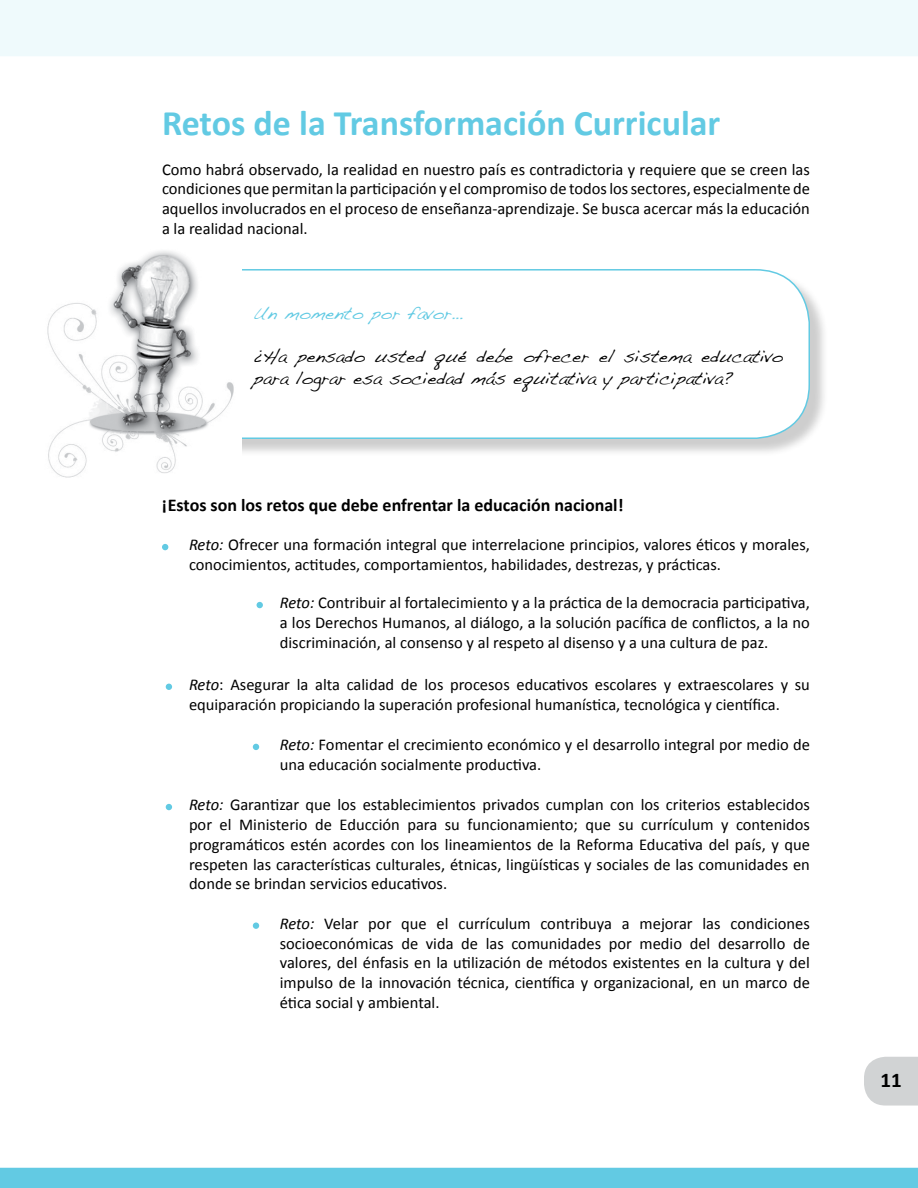
<style>
.page{position:relative;width:918px;height:1188px;background:#fff}
.page>*{position:absolute;margin:0;border:0;box-sizing:border-box;transform-origin:0 0}
.t1{font:700 36px "Calibri";color:#62cae3}
.t2{font:700 21px "Calibri";color:#000}
.t3{font:18px/21.6px "Handwriting Dakota";color:#000}
.t4{font:700 18px "Calibri";color:#000}
.t5{font:18px "Handwriting Dakota";color:#62cae3}
.t6{font:16.5px/19.8px "Calibri";color:#000;text-align:justify}
.s1{font-style:italic}
</style>
<div class="page">
<div style="left:0;top:1117px;width:918px;height:71px;background:#62cae3"></div>
<svg style="left:0;top:1056px;width:918px;height:112px"></svg>
<div style="left:0;top:0;width:918px;height:56px;background:#effafc"></div>
<svg style="left:864px;top:1057px;width:54px;height:49px"></svg>
<div style="left:138px;top:271px;width:690px;height:187px;background:#000;opacity:.2"></div>
<div style="left:137px;top:270px;width:672px;height:168px;background:#fff;border-radius:54px"></div>
<div style="left:136px;top:269px;width:674px;height:170px;border:2px solid #62cae3;border-radius:54px"></div>
<img style="left:47px;top:251px;width:194px;height:227px">
<svg style="left:162px;top:544px;width:6px;height:6px"></svg>
<svg style="left:257px;top:602px;width:6px;height:6px"></svg>
<svg style="left:166px;top:684px;width:6px;height:6px"></svg>
<svg style="left:253px;top:744px;width:6px;height:6px"></svg>
<svg style="left:166px;top:804px;width:6px;height:6px"></svg>
<div style="left:253px;top:922px;width:6px;height:7px;background:#62cae3;border-radius:50%"></div>
<h1 class="t1" style="left:162px;top:101px;width:560px">Retos de la Transformación Curricular</h1>
<p class="t6" style="left:162px;top:158px;width:649px">Como habrá observado, la realidad en nuestro país es contradictoria y requiere que se creen las condiciones que permitan la participación y el compromiso de todos los sectores, especialmente de aquellos involucrados en el proceso de enseñanza-aprendizaje. Se busca acercar más la educación a la realidad nacional.</p>
<p class="t5" style="left:253px;top:302px;width:211px">Un momento por favor…</p>
<p class="t3" style="left:253px;top:345px;width:531px">¿Ha pensado usted qué debe ofrecer el sistema educativo para lograr esa sociedad más equitativa y participativa?</p>
<p class="t4" style="left:162px;top:494px;width:463px">¡Estos son los retos que debe enfrentar la educación nacional!</p>
<p class="t6" style="left:189px;top:534px;width:622px"><span class="s1">Reto:</span> Ofrecer una formación integral que interrelacione principios, valores éticos y morales, conocimientos, actitudes, comportamientos, habilidades, destrezas, y prácticas.</p>
<p class="t6" style="left:280px;top:592px;width:532px"><span class="s1">Reto:</span> Contribuir al fortalecimiento y a la práctica de la democracia participativa, a los Derechos Humanos, al diálogo, a la solución pacífica de conflictos, a la no discriminación, al consenso y al respeto al disenso y a una cultura de paz.</p>
<p class="t6" style="left:189px;top:674px;width:622px"><span class="s1">Reto</span>: Asegurar la alta calidad de los procesos educativos escolares y extraescolares y su equiparación propiciando la superación profesional humanística, tecnológica y científica.</p>
<p class="t6" style="left:280px;top:734px;width:532px"><span class="s1">Reto:</span> Fomentar el crecimiento económico y el desarrollo integral por medio de una educación socialmente productiva.</p>
<p class="t6" style="left:189px;top:794px;width:622px"><span class="s1">Reto:</span> Garantizar que los establecimientos privados cumplan con los criterios establecidos por el Ministerio de Educción para su funcionamiento; que su currículum y contenidos programáticos estén acordes con los lineamientos de la Reforma Educativa del país, y que respeten las características culturales, étnicas, lingüísticas y sociales de las comunidades en donde se brindan servicios educativos.</p>
<p class="t6" style="left:280px;top:913px;width:532px"><span class="s1">Reto:</span> Velar por que el currículum contribuya a mejorar las condiciones socioeconómicas de vida de las comunidades por medio del desarrollo de valores, del énfasis en la utilización de métodos existentes en la cultura y del impulso de la innovación técnica, científica y organizacional, en un marco de ética social y ambiental.</p>
<p class="t2" style="left:880px;top:1067px;width:23px">11</p>
</div>
